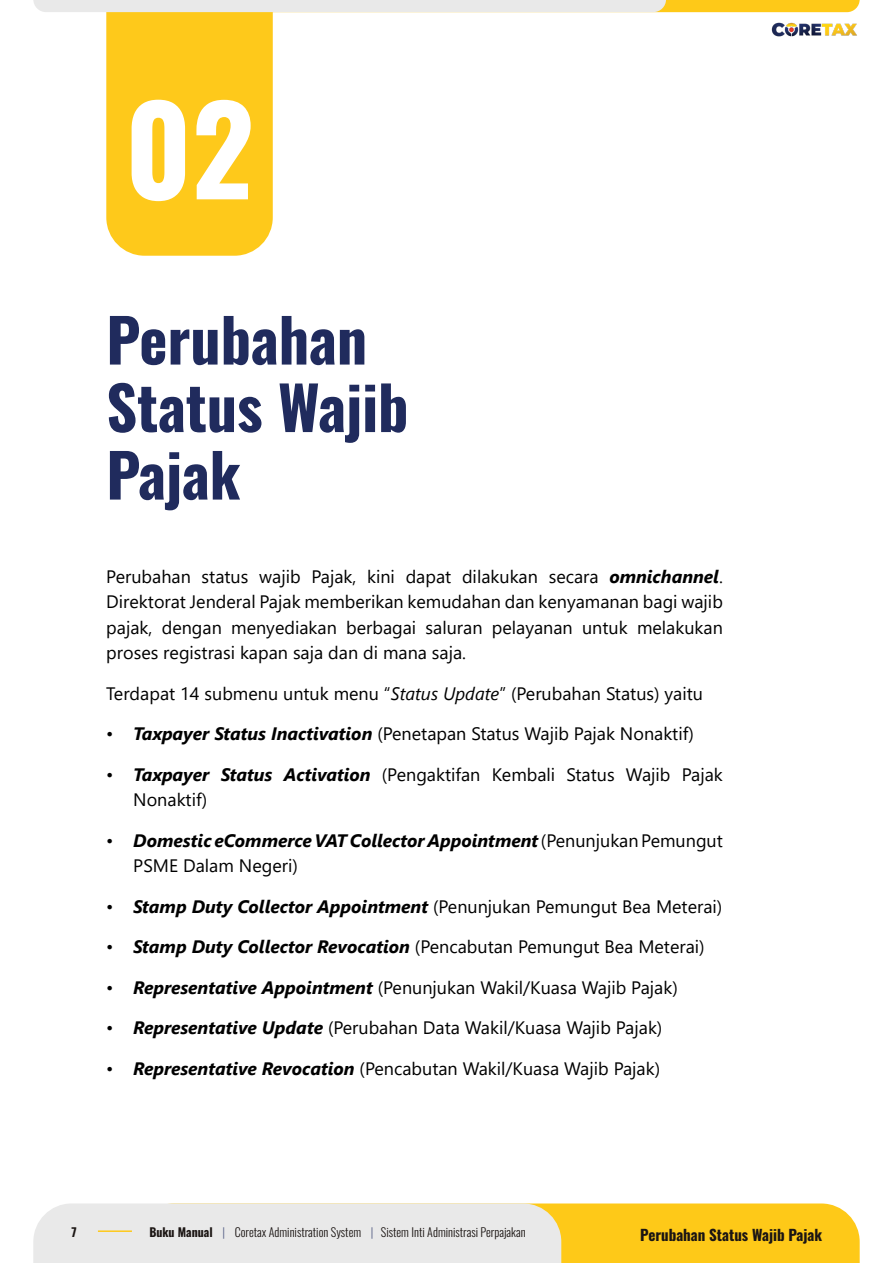
<style>
.page{position:relative;width:893px;height:1263px;background:#fff}
.page>*{position:absolute;margin:0;border:0;box-sizing:border-box;transform-origin:0 0}
.H1_Judul_Utama_Biru{font:700 121.2px "Oswald";color:#fff}
.H1_Judul_Utama_Biru-2{font:700 60px/67.5px "Oswald";color:#202b5d}
.Body_Teks_Utama{font:18px/25.5px "Segoe UI";color:#000;text-align:justify}
.t1{font:italic 700 18px/25.5px "Segoe UI";color:#000}
.t2{font:700 15px "Oswald";color:#1b1513}
.t3{font:300 12px "Oswald";color:#1b1513}
.t4{font:700 12px "Oswald";color:#1b1513}
.s1{font-weight:700;font-style:italic}
.s2{font-style:italic}
.s3{font-weight:400;font-style:normal}
.s4{font-weight:700}
.s5{color:#586187}
</style>
<div class="page">
<svg style="left:33px;top:1203px;width:827px;height:60px"></svg>
<hr style="left:98px;top:1230px;width:34px;height:2px;background:#fec91b">
<svg style="left:33px;top:0;width:827px;height:256px"></svg>
<img style="left:768px;top:19px;width:92px;height:21px">
<p class="H1_Judul_Utama_Biru" style="left:125px;top:87px;width:130px">02</p>
<p class="H1_Judul_Utama_Biru-2" style="left:106px;top:310px;width:304px">Perubahan<br>Status Wajib<br>Pajak</p>
<p class="Body_Teks_Utama" style="left:106px;top:562px;width:618px">Perubahan status wajib Pajak, kini dapat dilakukan secara <span class="s1">omnichannel</span>.<br>Direktorat Jenderal Pajak memberikan kemudahan dan kenyamanan bagi wajib pajak, dengan menyediakan berbagai saluran pelayanan untuk melakukan proses registrasi kapan saja dan di mana saja.</p>
<p class="Body_Teks_Utama" style="left:106px;top:679px;width:598px">Terdapat 14 submenu untuk menu “<span class="s2">Status Update</span>” (Perubahan Status) yaitu</p>
<p class="Body_Teks_Utama" style="left:106px;top:719px;width:589px">• <span class="s1">Taxpayer Status Inactivation</span> (Penetapan Status Wajib Pajak Nonaktif)</p>
<p class="Body_Teks_Utama" style="left:133px;top:760px;width:591px;text-indent:-27px">• <span class="s1">Taxpayer Status Activation</span> (Pengaktifan Kembali Status Wajib Pajak<br>Nonaktif)</p>
<p class="t1" style="left:133px;top:825px;width:591px;text-indent:-27px"><span class="s3">•</span> Domestic eCommerce VAT Collector Appointment <span class="s3">(Penunjukan Pemungut<br>PSME Dalam Negeri)</span></p>
<p class="Body_Teks_Utama" style="left:106px;top:892px;width:618px">• <span class="s1">Stamp Duty Collector Appointment</span> (Penunjukan Pemungut Bea Meterai)</p>
<p class="Body_Teks_Utama" style="left:106px;top:932px;width:600px">• <span class="s1">Stamp Duty Collector Revocation</span> (Pencabutan Pemungut Bea Meterai)</p>
<p class="Body_Teks_Utama" style="left:106px;top:973px;width:573px">• <span class="s1">Representative Appointment</span> (Penunjukan Wakil/Kuasa Wajib Pajak)</p>
<p class="Body_Teks_Utama" style="left:106px;top:1013px;width:558px">• <span class="s1">Representative Update</span> (Perubahan Data Wakil/Kuasa Wajib Pajak)</p>
<p class="Body_Teks_Utama" style="left:106px;top:1054px;width:555px">• <span class="s1">Representative Revocation</span> (Pencabutan Wakil/Kuasa Wajib Pajak)</p>
<p class="t4" style="left:72px;top:1226px;width:7px">7</p>
<p class="t3" style="left:149px;top:1221px;width:378px"><span class="s4">Buku Manual</span> <span class="s5">|</span> Coretax Administration System <span class="s5">|</span> Sistem Inti Administrasi Perpajakan</p>
<p class="t2" style="left:640px;top:1226px;width:183px">Perubahan Status Wajib Pajak</p>
</div>
